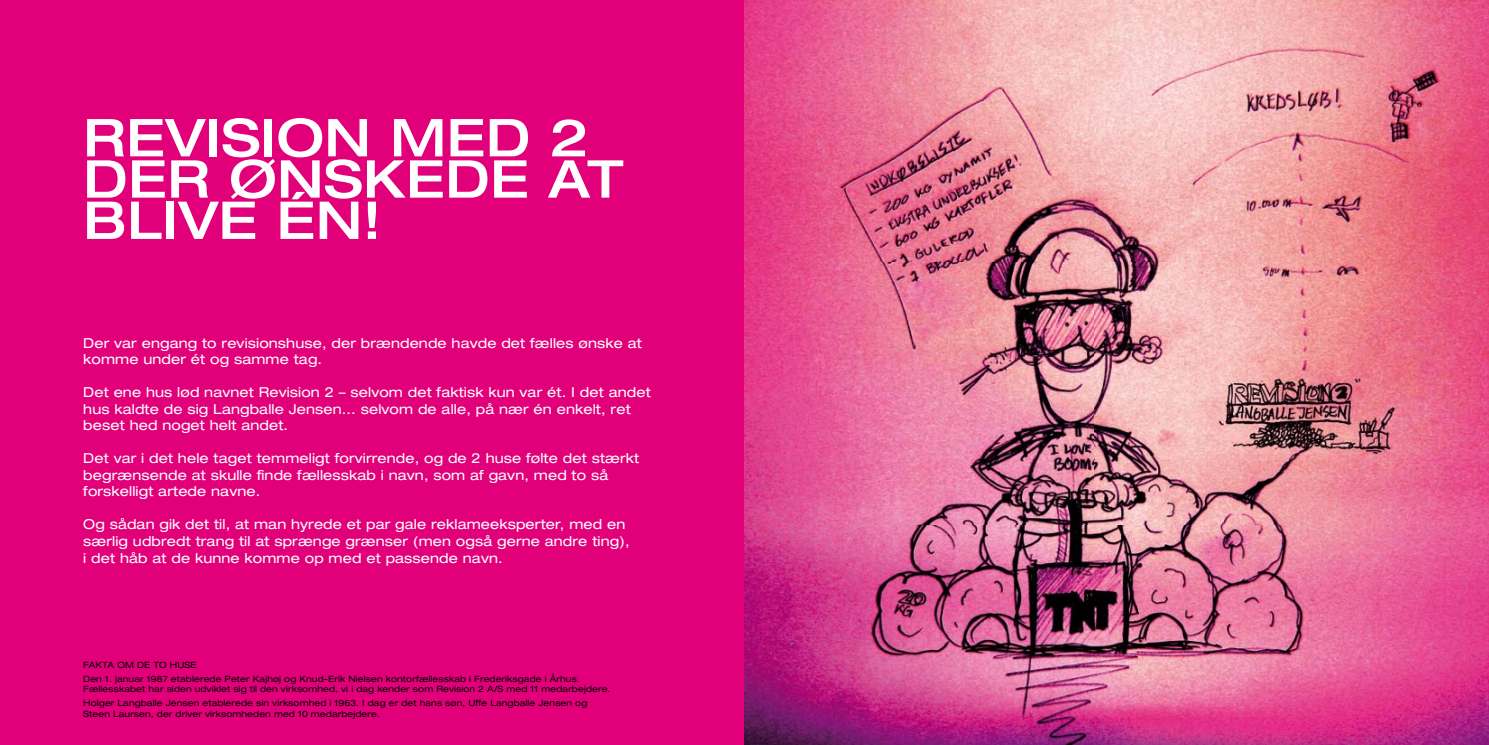
<style>
.page{position:relative;width:1489px;height:745px;background:#fff}
.page>*{position:absolute;margin:0;border:0;box-sizing:border-box;transform-origin:0 0}
.t1{font:500 expanded 52.12px/41.2px "Helvetica Neue";letter-spacing:.01em;color:#fff}
.t2{font:expanded 13.75px/16.5px "Helvetica Neue";letter-spacing:.01em;color:#fff}
.t3{font:expanded 8.75px/14px "Helvetica Neue";letter-spacing:.01em;color:#000}
</style>
<div class="page">
<div style="left:0;top:0;width:744px;height:744px;background:#e2007a"></div>
<img style="left:744px;top:0;width:744px;height:744px">
<h1 class="t1" style="left:83px;top:116px;width:541px">REVISION MED 2<br>DER ØNSKEDE AT<br>BLIVE ÉN!</h1>
<p class="t2" style="left:83px;top:334px;width:560px">Der var engang to revisionshuse, der brændende havde det fælles ønske at komme under ét og samme tag.</p>
<p class="t2" style="left:83px;top:383px;width:569px">Det ene hus lød navnet Revision 2 – selvom det faktisk kun var ét. I det andet hus kaldte de sig Langballe Jensen... selvom de alle, på nær én enkelt, ret beset hed noget helt andet.</p>
<p class="t2" style="left:83px;top:449px;width:557px">Det var i det hele taget temmeligt forvirrende, og de 2 huse følte det stærkt begrænsende at skulle finde fællesskab i navn, som af gavn, med to så forskelligt artede navne.</p>
<p class="t2" style="left:83px;top:515px;width:548px">Og sådan gik det til, at man hyrede et par gale reklameeksperter, med en særlig udbredt trang til at sprænge grænser (men også gerne andre ting), i det håb at de kunne komme op med et passende navn.</p>
<p class="t3" style="left:83px;top:657px;width:498px">FAKTA OM DE TO HUSE<br>Den 1. januar 1987 etablerede Peter Kajhøj og Knud-Erik Nielsen kontorfællesskab i Frederiksgade i Århus.</p>
<p class="t3" style="left:83px;top:681px;width:528px">Fællesskabet har siden udviklet sig til den virksomhed, vi i dag kender som Revision 2 A/S med 11 medarbejdere.<br>Holger Langballe Jensen etablerede sin virksomhed i 1963. I dag er det hans søn, Uffe Langballe Jensen og</p>
<p class="t3" style="left:83px;top:706px;width:298px">Steen Laursen, der driver virksomheden med 10 medarbejdere.</p>
</div>
